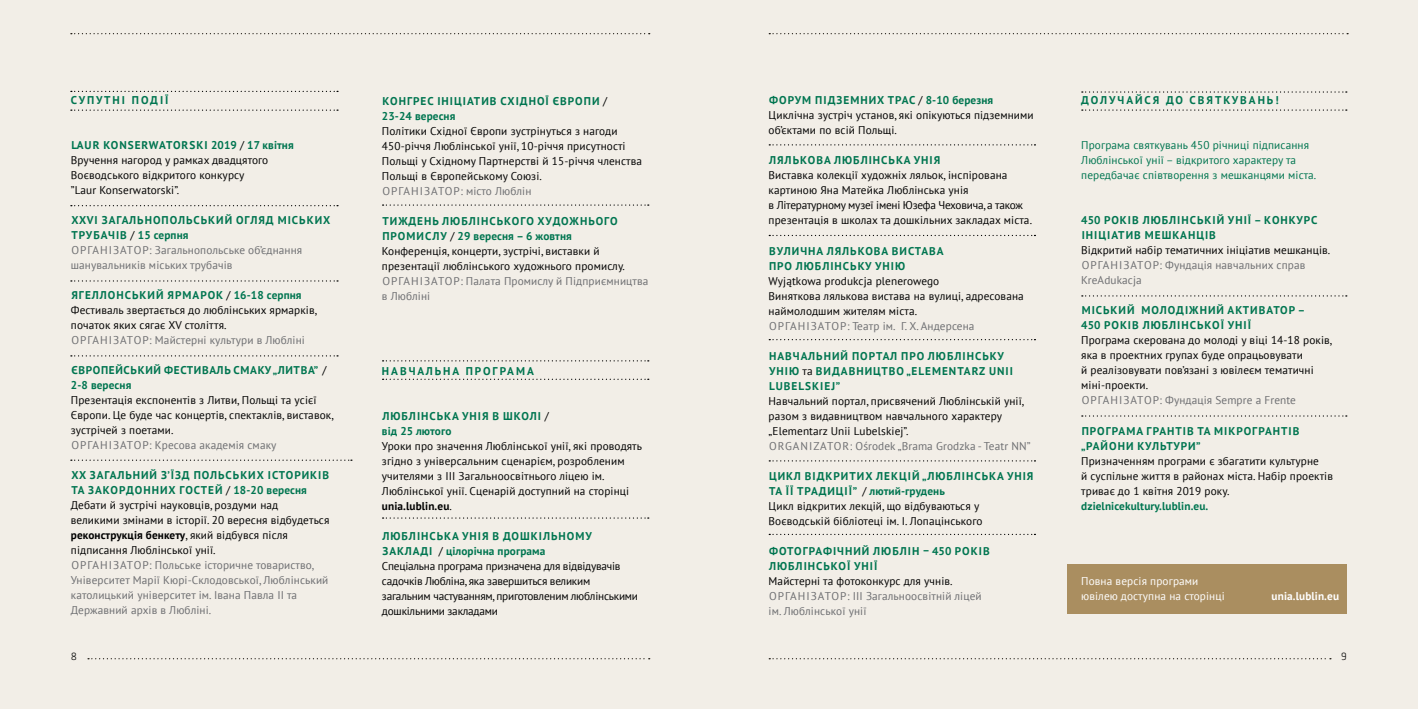
<style>
.page{position:relative;width:1418px;height:709px;background:#fff}
.page>*{position:absolute;margin:0;border:0;box-sizing:border-box;transform-origin:0 0}
.t1{font:11.25px/15px "PT Sans";letter-spacing:.01em;color:#000}
.t2{font:11.25px/15px "PT Sans";letter-spacing:.01em;color:#6d6e71}
.t3{font:700 11.25px/15px "PT Sans";letter-spacing:.09em;color:#007550}
.t4{font:11.25px/15px "PT Sans";letter-spacing:-.02em;color:#000}
.t5{font:11.25px/15px "PT Sans";letter-spacing:.01em;color:#007550}
.t6{font:700 11.25px "PT Sans";letter-spacing:.175em;color:#007550}
.t7{font:700 11.25px/15px "PT Sans";letter-spacing:.06em;color:#007550}
.t8{font:11.25px/15px "PT Sans";letter-spacing:.01em;color:#fff}
.t9{font:700 11.25px "PT Sans";letter-spacing:.01em;color:#007550}
.t10{font:700 11.25px "PT Sans";letter-spacing:.01em;color:#fff}
.t11{font:300 11.25px "Klavika";color:#000}
.s1{font-weight:700;color:#007550}
.s2{color:#000}
.s3{font-weight:400;color:#000}
.s4{font-weight:700}
</style>
<div class="page">
<div style="left:0;top:0;width:1417px;height:709px;background:#f2eee7"></div>
<div style="left:1067px;top:565px;width:279px;height:49px;background:#aa8e60"></div>
<svg style="left:1081px;top:91px;width:265px;height:2px"></svg>
<svg style="left:1081px;top:109px;width:265px;height:2px"></svg>
<svg style="left:1081px;top:295px;width:265px;height:1px"></svg>
<svg style="left:1081px;top:415px;width:265px;height:1px"></svg>
<svg style="left:382px;top:360px;width:267px;height:1px"></svg>
<svg style="left:382px;top:204px;width:267px;height:2px"></svg>
<svg style="left:382px;top:517px;width:267px;height:1px"></svg>
<svg style="left:769px;top:235px;width:266px;height:1px"></svg>
<svg style="left:769px;top:339px;width:266px;height:1px"></svg>
<svg style="left:769px;top:534px;width:266px;height:1px"></svg>
<svg style="left:769px;top:460px;width:266px;height:1px"></svg>
<svg style="left:769px;top:144px;width:266px;height:1px"></svg>
<svg style="left:382px;top:378px;width:267px;height:2px"></svg>
<svg style="left:71px;top:355px;width:267px;height:1px"></svg>
<svg style="left:71px;top:280px;width:267px;height:1px"></svg>
<svg style="left:71px;top:205px;width:267px;height:1px"></svg>
<svg style="left:71px;top:109px;width:267px;height:2px"></svg>
<svg style="left:71px;top:91px;width:267px;height:1px"></svg>
<svg style="left:71px;top:459px;width:281px;height:2px"></svg>
<p class="t6" style="left:71px;top:93px;width:99px">СУПУТНІ ПОДІЇ</p>
<p class="t1" style="left:71px;top:137px;width:224px"><span class="s1">LAUR KONSERWATORSKI 2019</span> / <span class="s1">17 квітня </span>Вручення нагород у рамках двадцятого Воєводського відкритого конкурсу<br>”Laur Konserwatorski”.</p>
<p class="t2" style="left:71px;top:212px;width:261px"><span class="s1">XXVI ЗАГАЛЬНОПОЛЬСЬКИЙ ОГЛЯД МІСЬКИХ ТРУБАЧІВ</span> <span class="s2">/</span> <span class="s1">15 серпня<br></span>ОРГАНІЗАТОР: Загальнопольське об’єднання шанувальників міських трубачів</p>
<p class="t1" style="left:71px;top:287px;width:248px"><span class="s1">ЯГЕЛЛОНСЬКИЙ ЯРМАРОК</span> / <span class="s1">16-18 серпня<br></span>Фестиваль звертається до люблінських ярмарків, початок яких сягає XV століття.</p>
<p class="t2" style="left:71px;top:332px;width:235px">ОРГАНІЗАТОР: Майстерні культури в Любліні</p>
<p class="t7" style="left:71px;top:362px;width:257px">ЄВРОПЕЙСЬКИЙ ФЕСТИВАЛЬ СМАКУ „ЛИТВА” <span class="s3">/<br></span>2-8 вересня</p>
<p class="t1" style="left:71px;top:392px;width:264px">Презентація експонентів з Литви, Польщі та усієї<br>Європи. Це буде час концертів, спектаклів, виставок, зустрічей з поетами.</p>
<p class="t2" style="left:71px;top:437px;width:207px">ОРГАНІЗАТОР: Кресова академія смаку</p>
<p class="t1" style="left:71px;top:467px;width:260px"><span class="s1">XX ЗАГАЛЬНИЙ З’ЇЗД ПОЛЬСЬКИХ ІСТОРИКІВ ТА ЗАКОРДОННИХ ГОСТЕЙ</span> / <span class="s1">18-20 вересня </span>Дебати й зустрічі науковців, роздуми над великими змінами в історії. 20 вересня відбудеться <span class="s4">реконструкція бенкету</span>, який відбувся після підписання Люблінської унії.</p>
<p class="t2" style="left:71px;top:557px;width:259px">ОРГАНІЗАТОР: Польське історичне товариство, Університет Марії Кюрі-Склодовської, Люблінський католицький університет ім. Івана Павла ІІ та Державний архів в Любліні.</p>
<p class="t3" style="left:382px;top:93px;width:226px">КОНГРЕС ІНІЦІАТИВ СХІДНОЇ ЄВРОПИ <span class="s3">/<br></span>23-24 вересня</p>
<p class="t1" style="left:382px;top:123px;width:261px">Політики Східної Європи зустрінуться з нагоди 450-річчя Люблінської унії, 10-річчя присутності Польщі у Східному Партнерстві й 15-річчя членства Польщі в Європейському Союзі.</p>
<p class="t2" style="left:382px;top:183px;width:151px">ОРГАНІЗАТОР: місто Люблін</p>
<p class="t1" style="left:382px;top:213px;width:244px"><span class="s1">ТИЖДЕНЬ ЛЮБЛІНСЬКОГО ХУДОЖНЬОГО ПРОМИСЛУ</span> / <span class="s1">29 вересня – 6 жовтня </span>Конференція, концерти, зустрічі, виставки й презентації люблінського художнього промислу.</p>
<p class="t2" style="left:382px;top:273px;width:268px">ОРГАНІЗАТОР: Палата Промислу й Підприємництва в Любліні</p>
<p class="t6" style="left:382px;top:363px;width:153px">НАВЧАЛЬНА ПРОГРАМА</p>
<p class="t3" style="left:382px;top:408px;width:168px">ЛЮБЛІНСЬКА УНІЯ В ШКОЛІ <span class="s3">/ </span>від 25 лютого</p>
<p class="t1" style="left:382px;top:438px;width:262px">Уроки про значення Люблінської унії, які проводять згідно з універсальним сценарієм, розробленим учителями з ІІІ Загальноосвітнього ліцею ім.<br>Люблінської унії. Сценарій доступний на сторінці <span class="s4">unia.lublin.eu</span>.</p>
<p class="t4" style="left:382px;top:528px;width:258px"><span class="s1">ЛЮБЛІНСЬКА УНІЯ В ДОШКІЛЬНОМУ ЗАКЛАДІ</span> / <span class="s1">цілорічна програма<br></span>Спеціальна програма призначена для відвідувачів садочків Любліна, яка завершиться великим загальним частуванням, приготовленим люблінськими дошкільними закладами</p>
<p class="t1" style="left:768px;top:93px;width:266px"><span class="s1">ФОРУМ ПІДЗЕМНИХ ТРАС</span> / <span class="s1">8-10 березня<br></span>Циклічна зустріч установ, які опікуються підземними об’єктами по всій Польщі.</p>
<p class="t3" style="left:769px;top:153px;width:173px">ЛЯЛЬКОВА ЛЮБЛІНСЬКА УНІЯ</p>
<p class="t1" style="left:768px;top:168px;width:265px">Виставка колекції художніх ляльок, інспірована картиною Яна Матейка Люблінська унія<br>в Літературному музеї імені Юзефа Чеховича, а також презентація в школах та дошкільних закладах міста.</p>
<p class="t3" style="left:769px;top:243px;width:176px">ВУЛИЧНА ЛЯЛЬКОВА ВИСТАВА<br>ПРО ЛЮБЛІНСЬКУ УНІЮ</p>
<p class="t1" style="left:768px;top:273px;width:257px">Wyjątkowa produkcja plenerowego<br>Виняткова лялькова вистава на вулиці, адресована наймолодшим жителям міста.</p>
<p class="t2" style="left:769px;top:318px;width:207px">ОРГАНІЗАТОР: Театр ім. Г. Х. Андерсена</p>
<p class="t3" style="left:769px;top:348px;width:245px">НАВЧАЛЬНИЙ ПОРТАЛ ПРО ЛЮБЛІНСЬКУ<br>УНІЮ <span class="s3">та</span> ВИДАВНИЦТВО „ELEMENTARZ UNII<br>LUBELSKIEJ”</p>
<p class="t1" style="left:768px;top:393px;width:257px">Навчальний портал, присвячений Люблінській унії, разом з видавництвом навчального характеру „Elementarz Unii Lubelskiej”.</p>
<p class="t2" style="left:769px;top:438px;width:263px">ORGANIZATOR: Ośrodek „Brama Grodzka - Teatr NN”</p>
<p class="t1" style="left:768px;top:468px;width:266px"><span class="s1">ЦИКЛ ВІДКРИТИХ ЛЕКЦІЙ „ЛЮБЛІНСЬКА УНІЯ ТА ЇЇ ТРАДИЦІЇ”</span> / <span class="s1">лютий-грудень<br></span>Цикл відкритих лекцій, що відбуваються у Воєводській бібліотеці ім. І. Лопацінського</p>
<p class="t3" style="left:769px;top:543px;width:222px">ФОТОГРАФІЧНИЙ ЛЮБЛІН – 450 РОКІВ<br>ЛЮБЛІНСЬКОЇ УНІЇ</p>
<p class="t1" style="left:768px;top:573px;width:185px">Майстерні та фотоконкурс для учнів.</p>
<p class="t2" style="left:768px;top:588px;width:214px">ОРГАНІЗАТОР: III Загальноосвітній ліцей ім. Люблінської унії</p>
<p class="t6" style="left:1081px;top:93px;width:199px">ДОЛУЧАЙСЯ ДО СВЯТКУВАНЬ!</p>
<p class="t5" style="left:1081px;top:138px;width:237px">Програма святкувань 450 річниці підписання<br>Люблінської унії – відкритого характеру та передбачає співтворення з мешканцями міста.</p>
<p class="t3" style="left:1081px;top:213px;width:238px">450 РОКІВ ЛЮБЛІНСЬКІЙ УНІЇ – КОНКУРС<br>ІНІЦІАТИВ МЕШКАНЦІВ</p>
<p class="t1" style="left:1081px;top:243px;width:250px">Відкритий набір тематичних ініціатив мешканців.</p>
<p class="t2" style="left:1081px;top:258px;width:226px">ОРГАНІЗАТОР: Фундація навчальних справ<br>KreAdukacja</p>
<p class="t3" style="left:1081px;top:303px;width:225px">МІСЬКИЙ МОЛОДІЖНИЙ АКТИВАТОР –<br>450 РОКІВ ЛЮБЛІНСЬКОЇ УНІЇ</p>
<p class="t1" style="left:1081px;top:333px;width:252px">Програма скерована до молоді у віці 14-18 років, яка в проектних групах буде опрацьовувати<br>й реалізовувати пов’язані з ювілеєм тематичні міні-проекти.</p>
<p class="t2" style="left:1081px;top:393px;width:216px">ОРГАНІЗАТОР: Фундація Sempre a Frente</p>
<p class="t3" style="left:1081px;top:423px;width:220px">ПРОГРАМА ГРАНТІВ ТА МІКРОГРАНТІВ „РАЙОНИ КУЛЬТУРИ”</p>
<p class="t1" style="left:1081px;top:453px;width:253px">Призначенням програми є збагатити культурне<br>й суспільне життя в районах міста. Набір проектів триває до 1 квітня 2019 року.</p>
<p class="t9" style="left:1081px;top:498px;width:129px">dzielnicekultury.lublin.eu.</p>
<p class="t8" style="left:1081px;top:573px;width:145px">Повна версія програми ювілею доступна на сторінці</p>
<p class="t10" style="left:1271px;top:588px;width:69px">unia.lublin.eu</p>
<p class="t11" style="left:71px;top:649px;width:8px">8</p>
<p class="t11" style="left:1341px;top:649px;width:7px">9</p>
</div>
